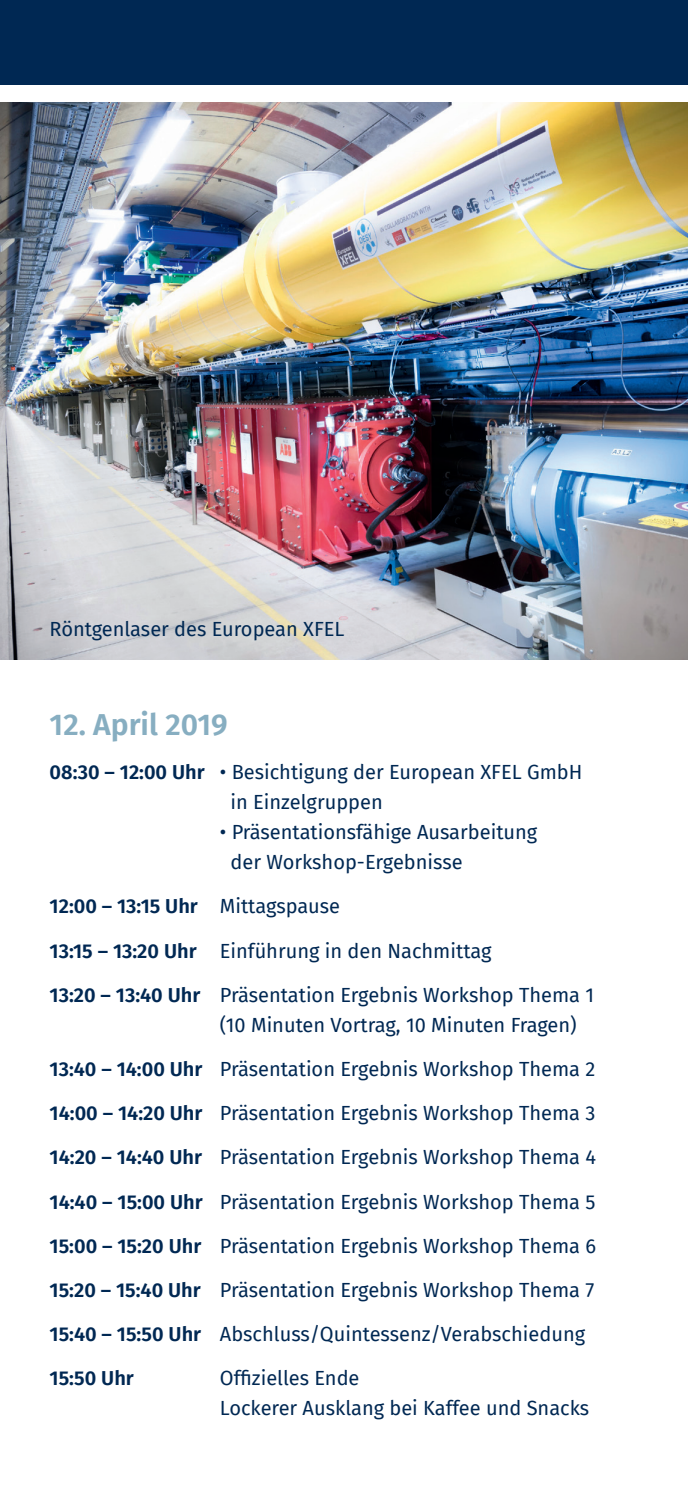
<style>
.page{position:relative;width:688px;height:1489px;background:#fff}
.page>*{position:absolute;margin:0;border:0;box-sizing:border-box;transform-origin:0 0}
.t1{font:600 30px "Fira Sans";color:#87aec1}
.t2{font:20px/30px "Fira Sans";color:#002853}
.t3{font:600 20px "Fira Sans";color:#002853}
.s1{font-weight:600}
.s2{font-weight:400}
</style>
<div class="page">
<div style="left:0;top:0;width:687px;height:84px;background:#002853"></div>
<img style="left:0;top:102px;width:687px;height:557px">
<p class="t2" style="left:50px;top:613px;width:296px">Röntgenlaser des European XFEL</p>
<h1 class="t1" style="left:50px;top:699px;width:179px">12. April 2019</h1>
<p class="t2" style="left:230px;top:756px;width:353px;text-indent:-181px"><span class="s1">08:30 – 12:00 Uhr</span> • Besichtigung der European XFEL GmbH in Einzelgruppen</p>
<p class="t2" style="left:230px;top:816px;width:308px;text-indent:-11px">• Präsentationsfähige Ausarbeitung der Workshop-Ergebnisse</p>
<p class="t3" style="left:50px;top:890px;width:292px">12:00 – 13:15 Uhr <span class="s2">Mittagspause</span></p>
<p class="t2" style="left:50px;top:935px;width:443px"><span class="s1">13:15 – 13:20 Uhr</span> Einführung in den Nachmittag</p>
<p class="t2" style="left:220px;top:979px;width:375px;text-indent:-170px"><span class="s1">13:20 – 13:40 Uhr</span> Präsentation Ergebnis Workshop Thema 1 (10 Minuten Vortrag, 10 Minuten Fragen)</p>
<p class="t2" style="left:50px;top:1053px;width:547px"><span class="s1">13:40 – 14:00 Uhr</span> Präsentation Ergebnis Workshop Thema 2</p>
<p class="t2" style="left:50px;top:1097px;width:547px"><span class="s1">14:00 – 14:20 Uhr</span> Präsentation Ergebnis Workshop Thema 3</p>
<p class="t2" style="left:50px;top:1141px;width:547px"><span class="s1">14:20 – 14:40 Uhr</span> Präsentation Ergebnis Workshop Thema 4</p>
<p class="t2" style="left:50px;top:1185px;width:547px"><span class="s1">14:40 – 15:00 Uhr</span> Präsentation Ergebnis Workshop Thema 5</p>
<p class="t2" style="left:50px;top:1230px;width:547px"><span class="s1">15:00 – 15:20 Uhr</span> Präsentation Ergebnis Workshop Thema 6</p>
<p class="t2" style="left:50px;top:1274px;width:546px"><span class="s1">15:20 – 15:40 Uhr</span> Präsentation Ergebnis Workshop Thema 7</p>
<p class="t2" style="left:50px;top:1318px;width:537px"><span class="s1">15:40 – 15:50 Uhr</span> Abschluss/Quintessenz/Verabschiedung</p>
<p class="t3" style="left:50px;top:1361px;width:86px">15:50 Uhr</p>
<p class="t2" style="left:220px;top:1362px;width:371px">Offizielles Ende<br>Lockerer Ausklang bei Kaffee und Snacks</p>
</div>
